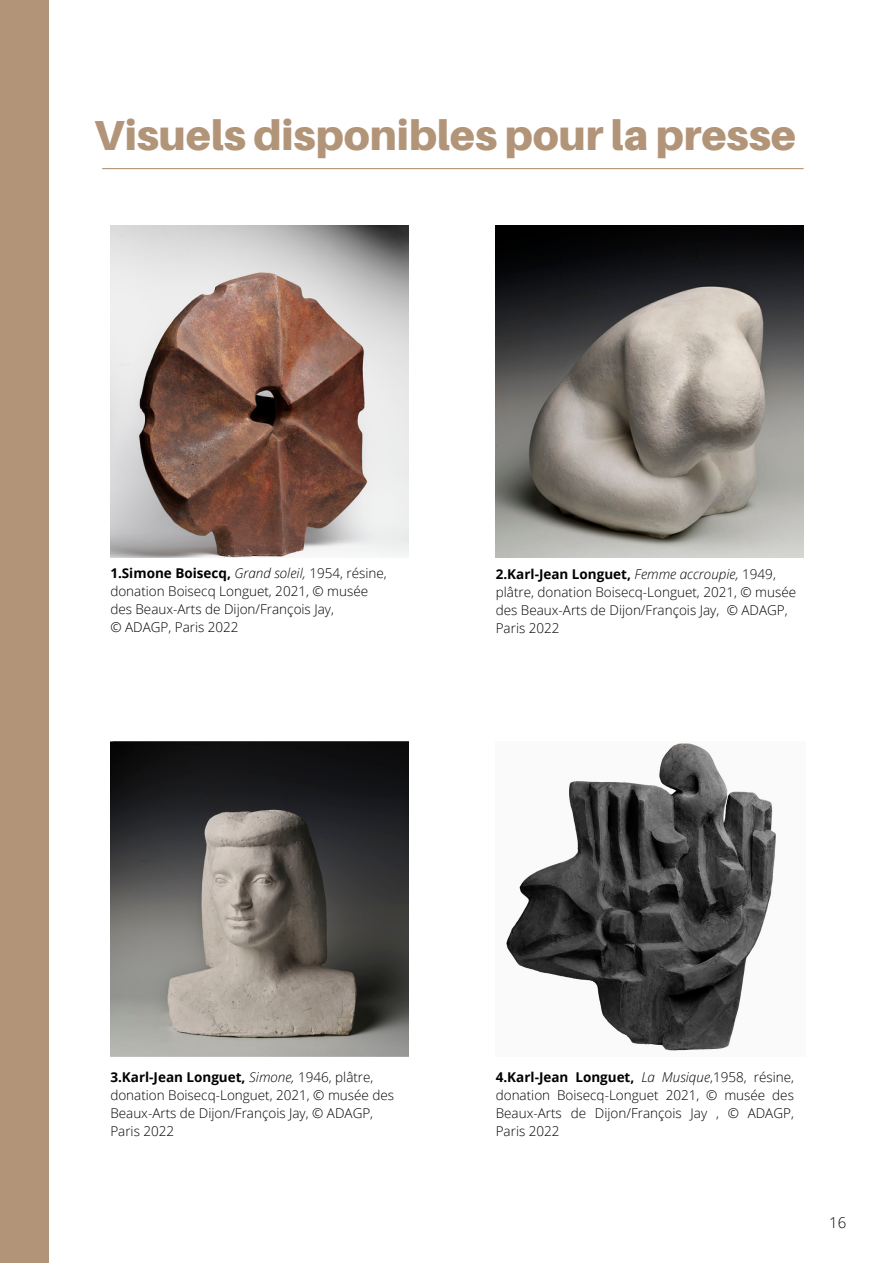
<style>
.page{position:relative;width:893px;height:1264px;background:#fff}
.page>*{position:absolute;margin:0;border:0;box-sizing:border-box;transform-origin:0 0}
.t1{font:900 42px "Aileron";color:#b29478}
.t2{font:300 15px "Open Sans";color:#000}
.t3{font:300 13.5px/18px "Open Sans";color:#000}
.s1{font-weight:700}
.s2{font-style:italic}
</style>
<div class="page">
<hr style="left:103px;top:168px;width:700px;height:1px;background:#b29478">
<div style="left:0;top:0;width:49px;height:1262px;background:#b29478"></div>
<img style="left:110px;top:226px;width:298px;height:331px">
<img style="left:495px;top:226px;width:308px;height:331px">
<img style="left:506px;top:743px;width:270px;height:308px">
<img style="left:110px;top:742px;width:298px;height:314px">
<h1 class="t1" style="left:93px;top:109px;width:704px">Visuels disponibles pour la presse</h1>
<p class="t3" style="left:110px;top:563px;width:278px"><span class="s1">1.Simone Boisecq,</span> <span class="s2">Grand soleil,</span> 1954, résine, donation Boisecq Longuet, 2021, © musée des Beaux-Arts de Dijon/François Jay,<br>© ADAGP, Paris 2022</p>
<p class="t3" style="left:495px;top:565px;width:302px"><span class="s1">2.Karl-Jean Longuet,</span> <span class="s2">Femme accroupie,</span> 1949, plâtre, donation Boisecq-Longuet, 2021, © musée des Beaux-Arts de Dijon/François Jay, © ADAGP, Paris 2022</p>
<p class="t3" style="left:110px;top:1068px;width:285px"><span class="s1">3.Karl-Jean Longuet,</span> <span class="s2">Simone,</span> 1946, plâtre, donation Boisecq-Longuet, 2021, © musée des Beaux-Arts de Dijon/François Jay, © ADAGP, Paris 2022</p>
<p class="t3" style="left:495px;top:1068px;width:299px;text-align:justify"><span class="s1">4.Karl-Jean Longuet,</span> <span class="s2">La Musique</span>,1958, résine, donation Boisecq-Longuet 2021, © musée des Beaux-Arts de Dijon/François Jay , © ADAGP, Paris 2022</p>
<p class="t2" style="left:829px;top:1211px;width:19px">16</p>
</div>
